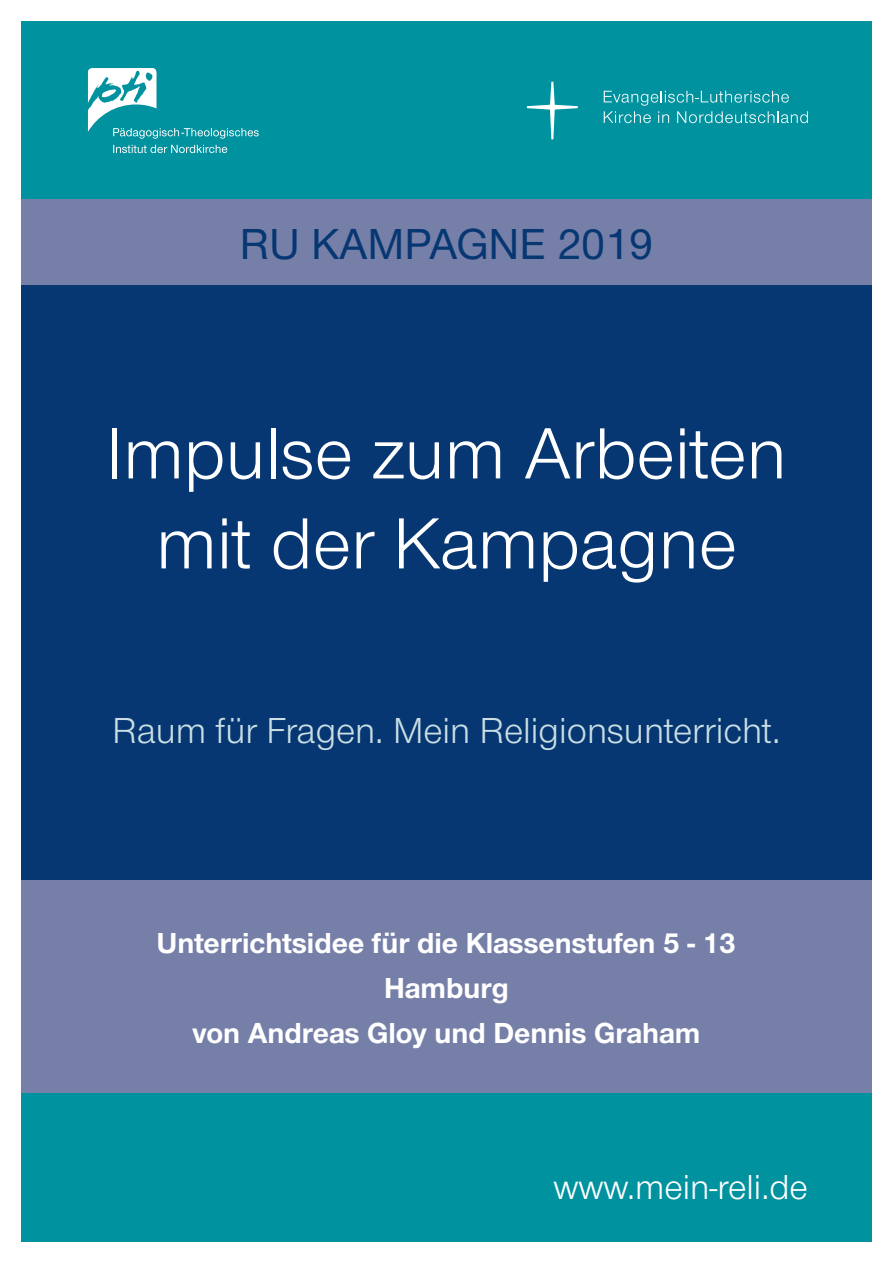
<style>
.page{position:relative;width:893px;height:1263px;background:#fff}
.page>*{position:absolute;margin:0;border:0;box-sizing:border-box;transform-origin:0 0}
.t1{font:75px/90px "Nordelbica";color:#fff;text-align:center}
.t2{font:500 45px "Nordelbica";color:#073772}
.t3{font:37.5px "Nordelbica";color:#c9dfe4}
.t4{font:36px "Nordelbica";color:#fff}
.t5{font:700 30px/45px "Nordelbica";color:#fff;text-align:center}
</style>
<div class="page">
<div style="left:21px;top:21px;width:851px;height:179px;background:#00929e"></div>
<div style="left:21px;top:285px;width:851px;height:595px;background:#073772"></div>
<div style="left:21px;top:880px;width:851px;height:213px;background:#767fa8"></div>
<div style="left:21px;top:200px;width:851px;height:85px;background:#767fa8"></div>
<div style="left:21px;top:1093px;width:851px;height:149px;background:#00929e"></div>
<svg style="left:113px;top:145px;width:114px;height:8px"></svg>
<svg style="left:88px;top:68px;width:171px;height:71px"></svg>
<svg style="left:604px;top:91px;width:204px;height:32px"></svg>
<svg style="left:527px;top:82px;width:51px;height:57px"></svg>
<h2 class="t2" style="left:240px;top:218px;width:415px">RU KAMPAGNE 2019</h2>
<h1 class="t1" style="left:106px;top:409px;width:682px">Impulse zum Arbeiten mit der Kampagne</h1>
<p class="t3" style="left:113px;top:709px;width:669px">Raum für Fragen. Mein Religionsunterricht.</p>
<p class="t5" style="left:157px;top:920px;width:581px">Unterrichtsidee für die Klassenstufen 5 - 13<br>Hamburg<br>von Andreas Gloy und Dennis Graham</p>
<p class="t4" style="left:553px;top:1167px;width:256px">www.mein-reli.de</p>
</div>
